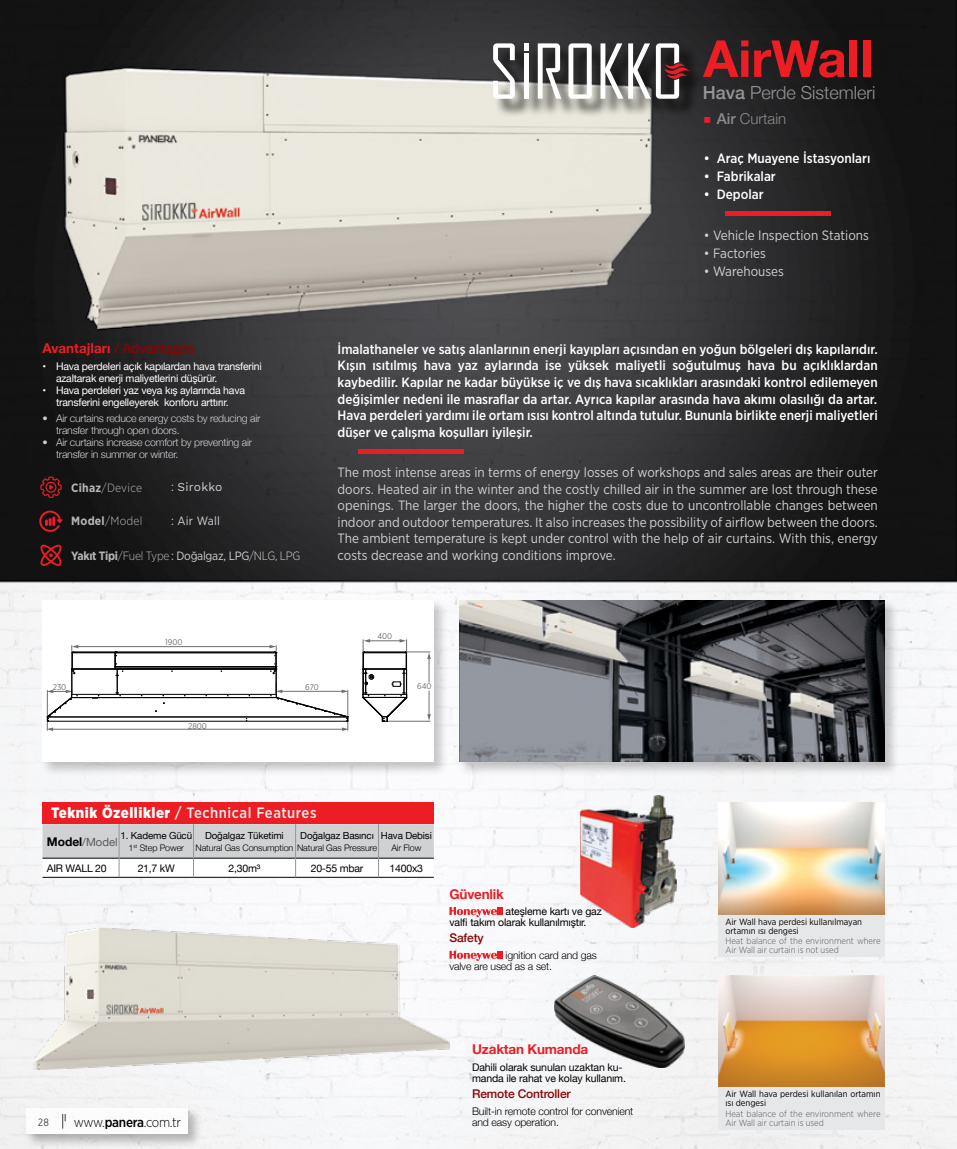
<style>
.page{position:relative;width:957px;height:1149px;background:#fff}
.page>*{position:absolute;margin:0;border:0;box-sizing:border-box;transform-origin:0 0}
.t1{font:700 51px "Helvetica Neue";color:#ed1d24}
.t2{font:300 18px "Helvetica Neue";color:#939598}
.t3{font:500 15px "Gotham Narrow";letter-spacing:.035em;color:#ebebec}
.t4{font:300 15px "Helvetica Neue";color:#8a8c8e}
.t5{font:500 13.5px/16.5px "Gotham Narrow";color:#fff;text-align:justify}
.t6{font:13.5px/16.5px "Gotham Narrow";color:#cfd1d2;text-align:justify}
.t7{font:700 13.5px "Helvetica Neue";letter-spacing:-.015em;color:#ed1d24}
.t8{font:300 13.5px "Gotham Narrow";letter-spacing:-.035em;color:#000}
.t9{font:12px "Gotham Narrow";letter-spacing:-.02em;color:#cfd1d2}
.t10{font:300 12px "Gotham Narrow";letter-spacing:.02em;color:#b4b6b8}
.t11{font:500 12px "Helvetica Neue";letter-spacing:-.015em;color:#8b0304}
.t12{font:12px "Work Sans";letter-spacing:.02em;color:#cfd1d2}
.t13{font:300 12px "PF Handbook Pro";color:#414042}
.t14{font:11.25px "Helvetica Neue";color:#58595b}
.t15{font:10.5px/12px "Helvetica Neue";letter-spacing:-.02em;color:#fff}
.t16{font:10.5px/11.2px "Helvetica Neue";letter-spacing:-.015em;color:#000}
.t17{font:300 10.5px/12px "Helvetica Neue";letter-spacing:-.02em;color:#cfd1d2}
.t18{font:300 10.5px/11.2px "Helvetica Neue";letter-spacing:-.015em;color:#000}
.t19{font:9.75px "Helvetica Neue";letter-spacing:-.015em;color:#000}
.t20{font:300 9px/9px "Gotham Narrow";color:#58595b}
.t21{font:9px/9px "Gotham Narrow";color:#000}
.t22{font:300 9px "Helvetica Neue";letter-spacing:-.015em;color:#000}
.t23{font:8.25px "Gotham Narrow";color:#6d6e71}
.s1{font-weight:500}
.s2{font-family:"Montserrat";font-weight:800;color:#ed1d24}
.s3{font-weight:500;color:#8b0304}
.s4{font-weight:700}
.s5{font-family:"Gotham Narrow"}
.s6{font-weight:700;color:#b4b6b8}
.s7{font-weight:300;color:#b4b6b8}
.s8{font-weight:300}
.s9{font-weight:900;color:#fff}
.s10{font-weight:700;font-size:12px;color:#000}
</style>
<div class="page">
<img style="left:0;top:0;width:957px;height:1148px">
<div style="left:496px;top:45px;width:211px;height:72px;background:#000;opacity:.75"></div>
<svg style="left:493px;top:43px;width:22px;height:56px"></svg>
<svg style="left:538px;top:43px;width:23px;height:56px"></svg>
<svg style="left:568px;top:43px;width:24px;height:56px"></svg>
<hr style="left:524px;top:54px;width:4px;height:45px;background:#fff">
<svg style="left:524px;top:43px;width:4px;height:8px"></svg>
<svg style="left:600px;top:43px;width:90px;height:56px"></svg>
<div style="left:718px;top:913px;width:166px;height:43px;background:#e6e7e8"></div>
<img style="left:718px;top:802px;width:166px;height:111px">
<div style="left:718px;top:1086px;width:166px;height:42px;background:#e6e7e8"></div>
<img style="left:718px;top:975px;width:166px;height:111px">
<img style="left:34px;top:926px;width:416px;height:142px">
<div style="left:457px;top:597px;width:442px;height:179px;background:#000;opacity:.21"></div>
<img style="left:459px;top:600px;width:425px;height:161px">
<div style="left:40px;top:597px;width:409px;height:179px;background:#000;opacity:.21"></div>
<div style="left:43px;top:600px;width:391px;height:161px;background:#fff"></div>
<hr style="left:52px;top:728px;width:291px;height:1px;background:#6d6e71">
<hr style="left:77px;top:646px;width:194px;height:1px;background:#6d6e71">
<hr style="left:72px;top:693px;width:204px;height:1px;background:#000">
<hr style="left:72px;top:697px;width:204px;height:1px;background:#000">
<hr style="left:47px;top:716px;width:301px;height:1px;background:#000">
<hr style="left:47px;top:720px;width:301px;height:1px;background:#000">
<hr style="left:72px;top:652px;width:43px;height:1px;background:#000">
<hr style="left:73px;top:651px;width:43px;height:1px;background:#000">
<svg style="left:92px;top:694px;width:7px;height:5px"></svg>
<hr style="left:115px;top:652px;width:161px;height:1px;background:#000">
<hr style="left:116px;top:651px;width:159px;height:1px;background:#000">
<hr style="left:72px;top:668px;width:45px;height:1px;background:#000">
<hr style="left:115px;top:666px;width:161px;height:1px;background:#000">
<hr style="left:115px;top:668px;width:161px;height:1px;background:#000">
<svg style="left:47px;top:645px;width:31px;height:85px"></svg>
<svg style="left:269px;top:645px;width:80px;height:85px"></svg>
<svg style="left:114px;top:651px;width:9px;height:45px"></svg>
<svg style="left:362px;top:639px;width:69px;height:83px"></svg>
<svg style="left:43px;top:823px;width:391px;height:54px"></svg>
<hr style="left:295px;top:823px;width:1px;height:34px;background:#939598">
<hr style="left:378px;top:823px;width:1px;height:34px;background:#939598">
<div style="left:43px;top:802px;width:391px;height:21px;background:#ed1d24"></div>
<img style="left:580px;top:794px;width:96px;height:133px">
<img style="left:555px;top:975px;width:129px;height:91px">
<hr style="left:725px;top:212px;width:105px;height:4px;background:#ed1d24">
<hr style="left:359px;top:449px;width:105px;height:4px;background:#ed1d24">
<svg style="left:449px;top:906px;width:54px;height:10px"></svg>
<svg style="left:449px;top:950px;width:54px;height:10px"></svg>
<svg style="left:40px;top:476px;width:22px;height:21px"></svg>
<svg style="left:39px;top:510px;width:24px;height:21px"></svg>
<svg style="left:39px;top:544px;width:24px;height:21px"></svg>
<div style="left:24px;top:1105px;width:179px;height:43px;background:#000;opacity:.34"></div>
<div style="left:26px;top:1108px;width:162px;height:25px;background:#fff"></div>
<svg style="left:62px;top:1114px;width:4px;height:14px"></svg>
<h1 class="t1" style="left:703px;top:19px;width:171px">AirWall</h1>
<h2 class="t2" style="left:703px;top:78px;width:174px"><span class="s1">Hava</span> Perde Sistemleri</h2>
<p class="t4" style="left:703px;top:106px;width:85px"><span class="s2">■</span> <span class="s1">Air</span> Curtain</p>
<p class="t7" style="left:43px;top:337px;width:154px">Avantajları <span class="s3">/ Advantages</span></p>
<p class="t15" style="left:56px;top:360px;width:207px;text-indent:-14px">• Hava perdeleri açık kapılardan hava transferini azaltarak enerji maliyetlerini düşürür.</p>
<p class="t15" style="left:43px;top:384px;width:204px;text-align:center">• Hava perdeleri yaz veya kış aylarında hava transferini engelleyerek konforu arttırır.</p>
<p class="t17" style="left:56px;top:411px;width:206px;text-indent:-14px">• Air curtains reduce energy costs by reducing air transfer through open doors.</p>
<p class="t17" style="left:56px;top:435px;width:198px;text-indent:-14px">• Air curtains increase comfort by preventing air transfer in summer or winter.</p>
<p class="t10" style="left:71px;top:480px;width:73px"><span class="s4">Cihaz</span>/Device</p>
<p class="t12" style="left:171px;top:480px;width:53px"><span class="s5">:</span> Sirokko</p>
<p class="t10" style="left:71px;top:513px;width:73px"><span class="s4">Model</span>/Model</p>
<p class="t9" style="left:171px;top:513px;width:50px">: Air Wall</p>
<p class="t9" style="left:71px;top:548px;width:231px"><span class="s6">Yakıt Tipi</span><span class="s7">/Fuel Type</span> : Doğalgaz, LPG<span class="s8">/NLG, LPG</span></p>
<p class="t5" style="left:704px;top:150px;width:168px">• Araç Muayene İstasyonları</p>
<p class="t5" style="left:704px;top:168px;width:74px">• Fabrikalar</p>
<p class="t5" style="left:704px;top:186px;width:61px">• Depolar</p>
<p class="t6" style="left:704px;top:226px;width:167px">• Vehicle Inspection Stations</p>
<p class="t6" style="left:704px;top:244px;width:64px">• Factories</p>
<p class="t6" style="left:704px;top:262px;width:82px">• Warehouses</p>
<p class="t5" style="left:338px;top:340px;width:542px">İmalathaneler ve satış alanlarının enerji kayıpları açısından en yoğun bölgeleri dış kapılarıdır.<br>Kışın ısıtılmış hava yaz aylarında ise yüksek maliyetli soğutulmuş hava bu açıklıklardan kaybedilir. Kapılar ne kadar büyükse iç ve dış hava sıcaklıkları arasındaki kontrol edilemeyen değişimler nedeni ile masraflar da artar. Ayrıca kapılar arasında hava akımı olasılığı da artar.<br>Hava perdeleri yardımı ile ortam ısısı kontrol altında tutulur. Bununla birlikte enerji maliyetleri düşer ve çalışma koşulları iyileşir.</p>
<p class="t6" style="left:338px;top:463px;width:542px">The most intense areas in terms of energy losses of workshops and sales areas are their outer doors. Heated air in the winter and the costly chilled air in the summer are lost through these openings. The larger the doors, the higher the costs due to uncontrollable changes between indoor and outdoor temperatures. It also increases the possibility of airflow between the doors.<br>The ambient temperature is kept under control with the help of air curtains. With this, energy costs decrease and working conditions improve.</p>
<p class="t23" style="left:165px;top:636px;width:19px">1900</p>
<p class="t23" style="left:53px;top:681px;width:15px">230</p>
<p class="t23" style="left:305px;top:681px;width:15px">670</p>
<p class="t23" style="left:188px;top:720px;width:20px">2800</p>
<p class="t23" style="left:377px;top:631px;width:16px">400</p>
<p class="t23" style="left:417px;top:681px;width:16px">640</p>
<p class="t3" style="left:51px;top:803px;width:267px"><span class="s9">Teknik Özellikler</span> / Technical Features</p>
<p class="t19" style="left:205px;top:828px;width:80px">Doğalgaz Tüketimi</p>
<p class="t22" style="left:195px;top:840px;width:183px">Natural Gas Consumption Natural Gas Pressure</p>
<p class="t19" style="left:300px;top:828px;width:75px">Doğalgaz Basıncı</p>
<p class="t19" style="left:381px;top:828px;width:52px">Hava Debisi</p>
<p class="t22" style="left:391px;top:840px;width:32px">Air Flow</p>
<p class="t19" style="left:120px;top:828px;width:73px">1. Kademe Gücü</p>
<p class="t22" style="left:128px;top:840px;width:57px">1<sup>st</sup> Step Power</p>
<p class="t14" style="left:47px;top:833px;width:72px"><span class="s10">Model</span>/Model</p>
<p class="t16" style="left:47px;top:862px;width:61px">AIR WALL 20</p>
<p class="t16" style="left:138px;top:862px;width:39px">21,7 kW</p>
<p class="t16" style="left:229px;top:862px;width:33px">2,30m³</p>
<p class="t16" style="left:311px;top:862px;width:54px">20-55 mbar</p>
<p class="t16" style="left:389px;top:862px;width:35px">1400x3</p>
<p class="t7" style="left:449px;top:882px;width:56px">Güvenlik</p>
<p class="t16" style="left:449px;top:905px;width:154px;text-indent:56px">ateşleme kartı ve gaz valfi takım olarak kullanılmıştır.</p>
<p class="t11" style="left:449px;top:927px;width:36px">Safety</p>
<p class="t18" style="left:449px;top:948px;width:149px;text-indent:56px">ignition card and gas valve are used as a set.</p>
<p class="t13" style="left:38px;top:1114px;width:13px">28</p>
<p class="t8" style="left:74px;top:1113px;width:109px">www.<span class="s1">panera</span>.com.tr</p>
<p class="t7" style="left:472px;top:1038px;width:118px">Uzaktan Kumanda</p>
<p class="t16" style="left:472px;top:1061px;width:155px">Dahili olarak sunulan uzaktan ku&shy;manda ile rahat ve kolay kullanım.</p>
<p class="t11" style="left:472px;top:1083px;width:100px">Remote Controller</p>
<p class="t18" style="left:472px;top:1103px;width:163px">Built-in remote control for convenient and easy operation.</p>
<p class="t21" style="left:725px;top:916px;width:138px">Air Wall hava perdesi kullanılmayan ortamın ısı dengesi</p>
<p class="t20" style="left:725px;top:936px;width:157px">Heat balance of the environment where<br>Air Wall air curtain is not used</p>
<p class="t21" style="left:725px;top:1089px;width:157px">Air Wall hava perdesi kullanılan ortamın ısı dengesi</p>
<p class="t20" style="left:725px;top:1108px;width:157px">Heat balance of the environment where<br>Air Wall air curtain is used</p>
</div>
